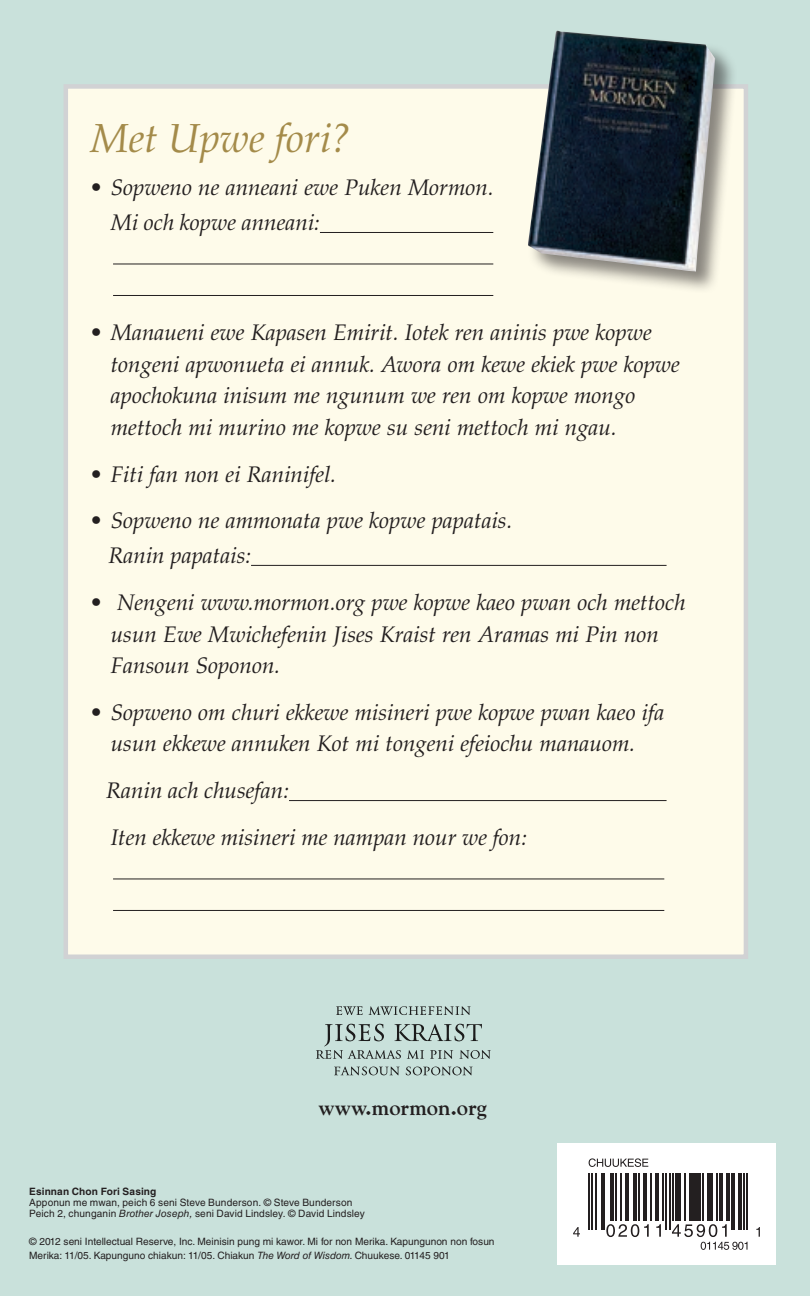
<style>
.page{position:relative;width:810px;height:1296px;background:#c9e1db}
.page>*{position:absolute;margin:0;border:0;box-sizing:border-box;transform-origin:0 0}
.t1{font:italic 40.5px "Palatinolds Lat";color:#a48b4a}
.t2{font:italic 22.5px/31.5px "Palatinolds Lat";color:#231f20}
.t3{font:700 22.5px "Goudy Oldstylelds Lat";color:#231f20}
.t4{font:10.12px/11.2px "Helveticalds Lat";color:#231f20}
.t5{font:700 10.12px "Helveticalds Lat";letter-spacing:.01em;color:#231f20}
.s1{font-style:italic}
</style>
<div class="page">
<svg style="left:336px;top:1006px;width:135px;height:9px"></svg>
<svg style="left:334px;top:1067px;width:65px;height:8px"></svg>
<svg style="left:406px;top:1067px;width:66px;height:8px"></svg>
<svg style="left:316px;top:1024px;width:175px;height:35px"></svg>
<div style="left:557px;top:1143px;width:219px;height:122px;background:#fff"></div>
<hr style="left:588px;top:1173px;width:2px;height:56px;background:#231f20">
<hr style="left:591px;top:1173px;width:2px;height:56px;background:#231f20">
<hr style="left:595px;top:1173px;width:2px;height:56px;background:#231f20">
<hr style="left:602px;top:1173px;width:3px;height:56px;background:#231f20">
<hr style="left:610px;top:1173px;width:3px;height:48px;background:#231f20">
<hr style="left:615px;top:1173px;width:2px;height:48px;background:#231f20">
<hr style="left:620px;top:1173px;width:2px;height:48px;background:#231f20">
<hr style="left:625px;top:1173px;width:4px;height:48px;background:#231f20">
<hr style="left:634px;top:1173px;width:3px;height:48px;background:#231f20">
<hr style="left:639px;top:1173px;width:1px;height:48px;background:#231f20">
<hr style="left:644px;top:1173px;width:3px;height:48px;background:#231f20">
<hr style="left:651px;top:1173px;width:1px;height:48px;background:#231f20">
<hr style="left:656px;top:1173px;width:3px;height:48px;background:#231f20">
<hr style="left:662px;top:1173px;width:2px;height:48px;background:#231f20">
<hr style="left:666px;top:1173px;width:1px;height:56px;background:#231f20">
<hr style="left:669px;top:1173px;width:2px;height:56px;background:#231f20">
<hr style="left:672px;top:1173px;width:2px;height:48px;background:#231f20">
<div style="left:676px;top:1173px;width:5px;height:48px;background:#231f20"></div>
<hr style="left:684px;top:1173px;width:2px;height:48px;background:#231f20">
<div style="left:689px;top:1173px;width:5px;height:48px;background:#231f20"></div>
<div style="left:696px;top:1173px;width:5px;height:48px;background:#231f20"></div>
<hr style="left:703px;top:1173px;width:1px;height:48px;background:#231f20">
<div style="left:708px;top:1173px;width:5px;height:48px;background:#231f20"></div>
<hr style="left:716px;top:1173px;width:2px;height:48px;background:#231f20">
<hr style="left:719px;top:1173px;width:4px;height:48px;background:#231f20">
<hr style="left:726px;top:1173px;width:4px;height:48px;background:#231f20">
<hr style="left:731px;top:1173px;width:4px;height:56px;background:#231f20">
<hr style="left:738px;top:1173px;width:3px;height:56px;background:#231f20">
<hr style="left:743px;top:1173px;width:2px;height:56px;background:#231f20">
<hr style="left:746px;top:1173px;width:2px;height:56px;background:#231f20">
<svg style="left:573px;top:1227px;width:7px;height:10px"></svg>
<svg style="left:606px;top:1224px;width:43px;height:13px"></svg>
<svg style="left:656px;top:1224px;width:5px;height:13px"></svg>
<svg style="left:756px;top:1227px;width:4px;height:10px"></svg>
<svg style="left:589px;top:1158px;width:59px;height:9px"></svg>
<svg style="left:672px;top:1224px;width:76px;height:26px"></svg>
<div style="left:66px;top:86px;width:680px;height:871px;background:#fefbea"></div>
<hr style="left:320px;top:232px;width:173px;height:1px;background:#231f20">
<hr style="left:113px;top:264px;width:380px;height:1px;background:#231f20">
<hr style="left:113px;top:295px;width:380px;height:1px;background:#231f20">
<hr style="left:251px;top:565px;width:416px;height:1px;background:#231f20">
<hr style="left:289px;top:800px;width:378px;height:1px;background:#231f20">
<hr style="left:113px;top:879px;width:551px;height:1px;background:#231f20">
<hr style="left:113px;top:910px;width:551px;height:1px;background:#231f20">
<div style="left:64px;top:84px;width:684px;height:875px;border:4px solid #d1d2d4"></div>
<div style="left:527px;top:30px;width:211px;height:264px;background:#231f20;opacity:.53"></div>
<img style="left:528px;top:31px;width:187px;height:241px">
<h1 class="t1" style="left:91px;top:107px;width:262px">Met Upwe fori?</h1>
<p class="t2" style="left:111px;top:169px;width:384px;line-height:34.6px;text-indent:-20px">• Sopweno ne anneani ewe Puken Mormon.<br>Mi och kopwe anneani:</p>
<p class="t2" style="left:111px;top:315px;width:571px;text-indent:-20px">• Manaueni ewe Kapasen Emirit. Iotek ren aninis pwe kopwe tongeni apwonueta ei annuk. Awora om kewe ekiek pwe kopwe apochokuna inisum me ngunum we ren om kopwe mongo mettoch mi murino me kopwe su seni mettoch mi ngau.</p>
<p class="t2" style="left:91px;top:456px;width:247px">• Fiti fan non ei Raninifel.</p>
<p class="t2" style="left:109px;top:502px;width:405px;line-height:34.6px;text-indent:-18px">• Sopweno ne ammonata pwe kopwe papatais.<br>Ranin papatais:</p>
<p class="t2" style="left:111px;top:585px;width:576px;text-indent:-20px">• Nengeni www.mormon.org pwe kopwe kaeo pwan och mettoch usun Ewe Mwichefenin Jises Kraist ren Aramas mi Pin non<br>Fansoun Soponon.</p>
<p class="t2" style="left:91px;top:695px;width:575px;text-align:center">• Sopweno om churi ekkewe misineri pwe kopwe pwan kaeo ifa usun ekkewe annuken Kot mi tongeni efeiochu manauom.</p>
<p class="t2" style="left:106px;top:766px;width:422px;line-height:46.8px">Ranin ach chusefan:<br>Iten ekkewe misineri me nampan nour we fon:</p>
<p class="t3" style="left:319px;top:1089px;width:170px">www.mormon.org</p>
<p class="t5" style="left:29px;top:1183px;width:129px">Esinnan Chon Fori Sasing</p>
<p class="t4" style="left:29px;top:1196px;width:337px">Apponun me mwan, peich 6 seni Steve Bunderson. © Steve Bunderson<br>Peich 2, chunganin <span class="s1">Brother Joseph,</span> seni David Lindsley. © David Lindsley</p>
<p class="t4" style="left:29px;top:1234px;width:467px;line-height:13.5px">© 2012 seni Intellectual Reserve, Inc. Meinisin pung mi kawor. Mi for non Merika. Kapungunon non fosun<br>Merika: 11/05. Kapunguno chiakun: 11/05. Chiakun <span class="s1">The Word of Wisdom.</span> Chuukese. 01145 901</p>
</div>
